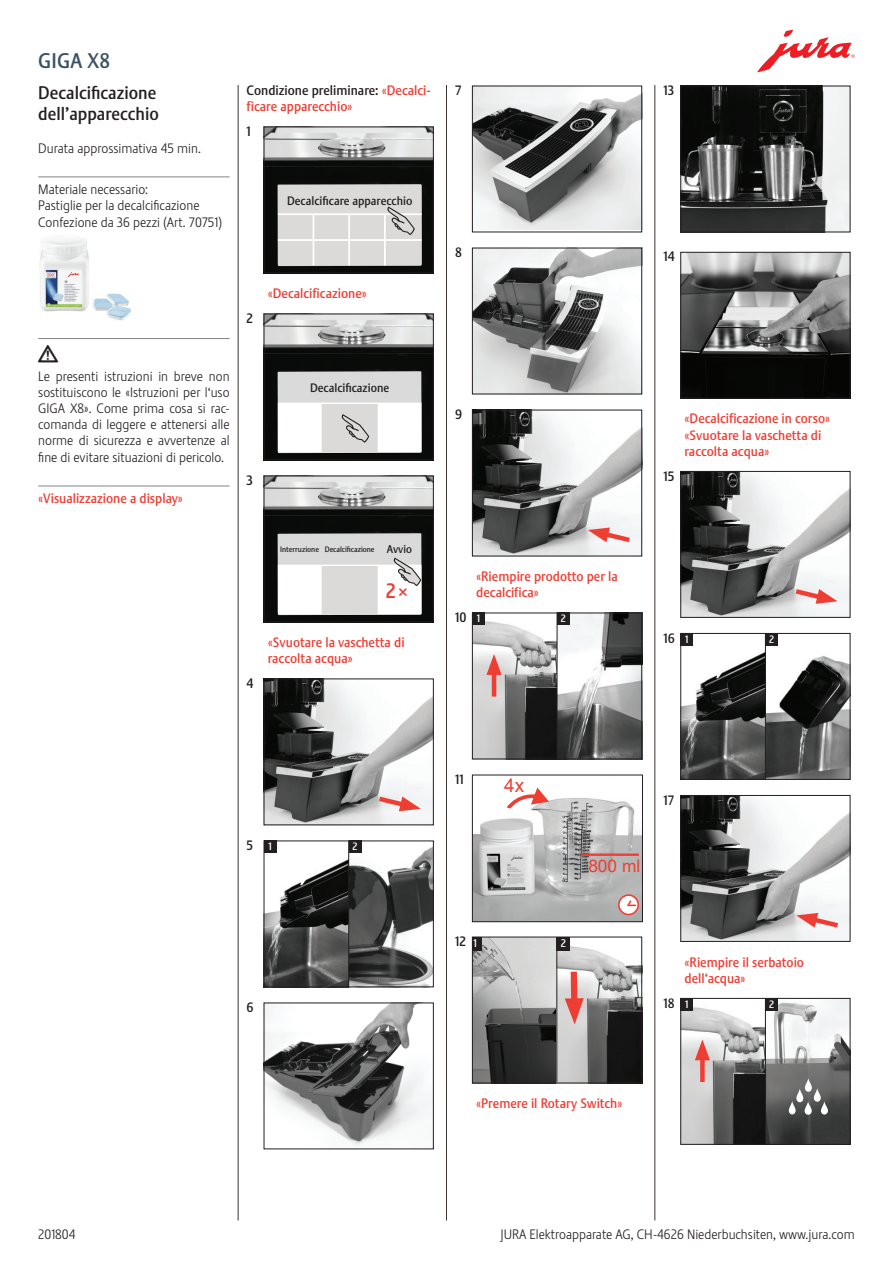
<style>
.page{position:relative;width:893px;height:1263px;background:#fff}
.page>*{position:absolute;margin:0;border:0;box-sizing:border-box;transform-origin:0 0}
.t1{font:54px "Jura Pict 2006";color:#fff}
.t2{font:21px "Stalemate Pro 2 J Medium";letter-spacing:.015em;color:#3a5362}
.t3{font:20.7px "Stalemate Pro 2 J Medium";color:#ee3e34}
.t4{font:18.9px "Arial";color:#ee3e34}
.t5{font:18px/21.6px "Stalemate Pro 2 J Medium";color:#231f20}
.t6{font:18px "Jura Pict 2006";color:#231f20}
.t7{font:17.25px "Arial";color:#ee3e34}
.t8{font:13.5px/16.2px "Stalemate Pro 2 J Light";color:#231f20}
.t9{font:13.5px/16.2px "Stalemate Pro 2 J Medium";color:#ee3e34}
.t10{font:13.5px "Stalemate Pro 2 J Medium";color:#231f20}
.t11{font:12px "Stalemate Pro 2 J Medium";color:#231f20}
.t12{font:10.95px "Stalemate LF";color:#fff}
.t13{font:10.5px "Stalemate LF";color:#fff}
.t14{font:7.8px "Stalemate Pro 2 J Medium";letter-spacing:-.005em;color:#231f20}
.s1{color:#231f20}
.s2{font-size:11.25px}
</style>
<div class="page">
<svg style="left:757px;top:30px;width:98px;height:42px"></svg>
<hr style="left:238px;top:85px;width:1px;height:1135px;background:#3b3532">
<hr style="left:446px;top:85px;width:1px;height:1135px;background:#3b3532">
<hr style="left:654px;top:85px;width:1px;height:1135px;background:#3b3532">
<img style="left:266px;top:129px;width:166px;height:142px">
<div style="left:264px;top:127px;width:170px;height:146px;border:1px solid #231f20"></div>
<img style="left:266px;top:316px;width:166px;height:142px">
<div style="left:264px;top:314px;width:170px;height:146px;border:1px solid #231f20"></div>
<img style="left:266px;top:478px;width:166px;height:142px">
<div style="left:264px;top:476px;width:170px;height:146px;border:1px solid #231f20"></div>
<img style="left:266px;top:680px;width:166px;height:143px">
<svg style="left:374px;top:793px;width:47px;height:18px"></svg>
<div style="left:264px;top:678px;width:170px;height:147px;border:1px solid #231f20"></div>
<img style="left:266px;top:842px;width:166px;height:143px">
<hr style="left:348px;top:840px;width:1px;height:147px;background:#231f20">
<div style="left:264px;top:840px;width:12px;height:13px;background:#231f20"></div>
<div style="left:349px;top:840px;width:12px;height:13px;background:#231f20"></div>
<div style="left:264px;top:840px;width:170px;height:147px;border:1px solid #231f20"></div>
<img style="left:266px;top:1004px;width:166px;height:141px">
<img style="left:474px;top:88px;width:166px;height:141px">
<div style="left:472px;top:86px;width:170px;height:146px;border:1px solid #231f20"></div>
<img style="left:474px;top:250px;width:166px;height:142px">
<div style="left:472px;top:248px;width:170px;height:146px;border:1px solid #231f20"></div>
<img style="left:474px;top:412px;width:166px;height:142px">
<svg style="left:588px;top:527px;width:47px;height:18px"></svg>
<div style="left:472px;top:410px;width:170px;height:146px;border:1px solid #231f20"></div>
<img style="left:474px;top:615px;width:166px;height:142px">
<hr style="left:557px;top:613px;width:1px;height:146px;background:#231f20">
<div style="left:472px;top:613px;width:13px;height:12px;background:#231f20"></div>
<div style="left:557px;top:613px;width:13px;height:12px;background:#231f20"></div>
<hr style="left:492px;top:667px;width:4px;height:30px;background:#ee3e34">
<svg style="left:486px;top:654px;width:16px;height:21px"></svg>
<div style="left:472px;top:613px;width:170px;height:146px;border:1px solid #231f20"></div>
<img style="left:474px;top:798px;width:167px;height:122px">
<hr style="left:581px;top:853px;width:58px;height:3px;background:#ee3e34">
<svg style="left:507px;top:787px;width:42px;height:27px"></svg>
<div style="left:619px;top:895px;width:19px;height:19px;background:#fff;border-radius:50%"></div>
<div style="left:618px;top:894px;width:21px;height:21px;border:2px solid #ee3e34;border-radius:50%"></div>
<svg style="left:627px;top:899px;width:9px;height:8px"></svg>
<div style="left:472px;top:775px;width:171px;height:147px;border:1px solid #231f20"></div>
<img style="left:474px;top:939px;width:166px;height:142px">
<hr style="left:557px;top:938px;width:1px;height:144px;background:#231f20">
<svg style="left:565px;top:965px;width:19px;height:59px"></svg>
<div style="left:472px;top:937px;width:10px;height:13px;background:#231f20"></div>
<div style="left:557px;top:937px;width:13px;height:13px;background:#231f20"></div>
<div style="left:472px;top:937px;width:170px;height:146px;border:1px solid #231f20"></div>
<img style="left:682px;top:88px;width:166px;height:142px">
<div style="left:680px;top:86px;width:170px;height:146px;border:1px solid #231f20"></div>
<img style="left:682px;top:254px;width:166px;height:143px">
<div style="left:680px;top:252px;width:170px;height:147px;border:1px solid #231f20"></div>
<img style="left:682px;top:473px;width:166px;height:143px">
<svg style="left:791px;top:586px;width:47px;height:18px"></svg>
<div style="left:680px;top:471px;width:170px;height:147px;border:1px solid #231f20"></div>
<img style="left:682px;top:635px;width:166px;height:143px">
<hr style="left:765px;top:633px;width:1px;height:147px;background:#231f20">
<div style="left:680px;top:633px;width:13px;height:13px;background:#231f20"></div>
<div style="left:765px;top:633px;width:13px;height:13px;background:#231f20"></div>
<div style="left:680px;top:633px;width:170px;height:147px;border:1px solid #231f20"></div>
<img style="left:682px;top:797px;width:166px;height:143px">
<svg style="left:796px;top:913px;width:47px;height:18px"></svg>
<div style="left:680px;top:795px;width:170px;height:147px;border:1px solid #231f20"></div>
<img style="left:682px;top:1000px;width:166px;height:143px">
<hr style="left:765px;top:998px;width:1px;height:147px;background:#231f20">
<div style="left:680px;top:998px;width:13px;height:13px;background:#231f20"></div>
<div style="left:765px;top:998px;width:13px;height:13px;background:#231f20"></div>
<div style="left:700px;top:1052px;width:5px;height:30px;background:#ee3e34"></div>
<svg style="left:695px;top:1039px;width:15px;height:21px"></svg>
<div style="left:680px;top:998px;width:170px;height:147px;border:1px solid #231f20"></div>
<hr style="left:38px;top:176px;width:192px;height:1px;background:#808285">
<hr style="left:38px;top:338px;width:192px;height:1px;background:#808285">
<hr style="left:38px;top:486px;width:192px;height:1px;background:#808285">
<img style="left:39px;top:239px;width:92px;height:82px">
<svg style="left:278px;top:185px;width:144px;height:80px;background:#dddcdb"></svg>
<svg style="left:278px;top:403px;width:143px;height:49px"></svg>
<svg style="left:278px;top:556px;width:146px;height:58px"></svg>
<h2 class="t2" style="left:38px;top:48px;width:73px">GIGA X8</h2>
<h3 class="t5" style="left:38px;top:82px;width:122px">Decalcificazione dell’apparecchio</h3>
<p class="t8" style="left:38px;top:140px;width:164px">Durata approssimativa 45 min.</p>
<p class="t8" style="left:38px;top:182px;width:185px">Materiale necessario:<br>Pastiglie per la decalcificazione<br>Confezione da 36 pezzi (Art. 70751)</p>
<p class="t9" style="left:247px;top:82px;width:186px"><span class="s1">Condizione preliminare:</span> «Decalci&shy;ficare apparecchio»</p>
<p class="t10" style="left:247px;top:123px;width:6px">1</p>
<p class="t11" style="left:287px;top:193px;width:127px">Decalcificare apparecchio</p>
<h3 class="t6" style="left:38px;top:343px;width:22px">J</h3>
<p class="t8" style="left:38px;top:368px;width:193px;text-align:justify">Le presenti istruzioni in breve non sostituiscono le «Istruzioni per l‘uso GIGA X8». Come prima cosa si rac&shy;comanda di leggere e attenersi alle norme di sicurezza e avvertenze al fine di evitare situazioni di pericolo.</p>
<p class="t9" style="left:38px;top:491px;width:146px">«Visualizzazione a display»</p>
<p class="t10" style="left:247px;top:310px;width:8px">2</p>
<p class="t9" style="left:268px;top:285px;width:100px">«Decalcificazione»</p>
<p class="t11" style="left:310px;top:380px;width:81px">Decalcificazione</p>
<p class="t10" style="left:247px;top:472px;width:8px">3</p>
<p class="t14" style="left:280px;top:545px;width:133px">Interruzione Decalcificazione <span class="s2">Avvio</span></p>
<h3 class="t3" style="left:386px;top:578px;width:23px">2 ×</h3>
<p class="t10" style="left:247px;top:675px;width:8px">4</p>
<p class="t9" style="left:268px;top:634px;width:138px">«Svuotare la vaschetta di raccolta acqua»</p>
<p class="t10" style="left:455px;top:82px;width:8px">7</p>
<p class="t10" style="left:455px;top:244px;width:8px">8</p>
<p class="t10" style="left:455px;top:406px;width:9px">9</p>
<p class="t10" style="left:455px;top:609px;width:13px">10</p>
<p class="t9" style="left:476px;top:568px;width:143px">«Riempire prodotto per la decalcifica»</p>
<p class="t13" style="left:477px;top:612px;width:5px">1</p>
<p class="t13" style="left:561px;top:612px;width:7px">2</p>
<p class="t10" style="left:663px;top:82px;width:12px">13</p>
<p class="t10" style="left:663px;top:249px;width:13px">14</p>
<p class="t10" style="left:663px;top:468px;width:12px">15</p>
<p class="t9" style="left:685px;top:411px;width:147px">«Decalcificazione in corso» «Svuotare la vaschetta di raccolta acqua»</p>
<p class="t10" style="left:663px;top:630px;width:13px">16</p>
<p class="t13" style="left:685px;top:633px;width:5px">1</p>
<p class="t13" style="left:769px;top:633px;width:7px">2</p>
<p class="t10" style="left:247px;top:837px;width:8px">5</p>
<p class="t13" style="left:268px;top:840px;width:5px">1</p>
<p class="t13" style="left:353px;top:840px;width:7px">2</p>
<p class="t10" style="left:247px;top:999px;width:9px">6</p>
<p class="t10" style="left:455px;top:771px;width:10px">11</p>
<h3 class="t4" style="left:504px;top:773px;width:21px">4x</h3>
<p class="t7" style="left:588px;top:854px;width:53px">800 ml</p>
<p class="t10" style="left:663px;top:792px;width:12px">17</p>
<p class="t10" style="left:455px;top:933px;width:12px">12</p>
<p class="t12" style="left:473px;top:937px;width:5px">1</p>
<p class="t12" style="left:561px;top:937px;width:7px">2</p>
<p class="t10" style="left:663px;top:995px;width:13px">18</p>
<p class="t9" style="left:685px;top:954px;width:121px">«Riempire il serbatoio dell‘acqua»</p>
<p class="t13" style="left:685px;top:998px;width:5px">1</p>
<p class="t13" style="left:769px;top:998px;width:7px">2</p>
<p class="t9" style="left:476px;top:1095px;width:148px">«Premere il Rotary Switch»</p>
<h1 class="t1" style="left:789px;top:1065px;width:41px">c</h1>
<p class="t8" style="left:38px;top:1226px;width:39px">201804</p>
<p class="t8" style="left:500px;top:1226px;width:356px">JURA Elektroapparate AG, CH-4626 Niederbuchsiten, www.jura.com</p>
</div>
